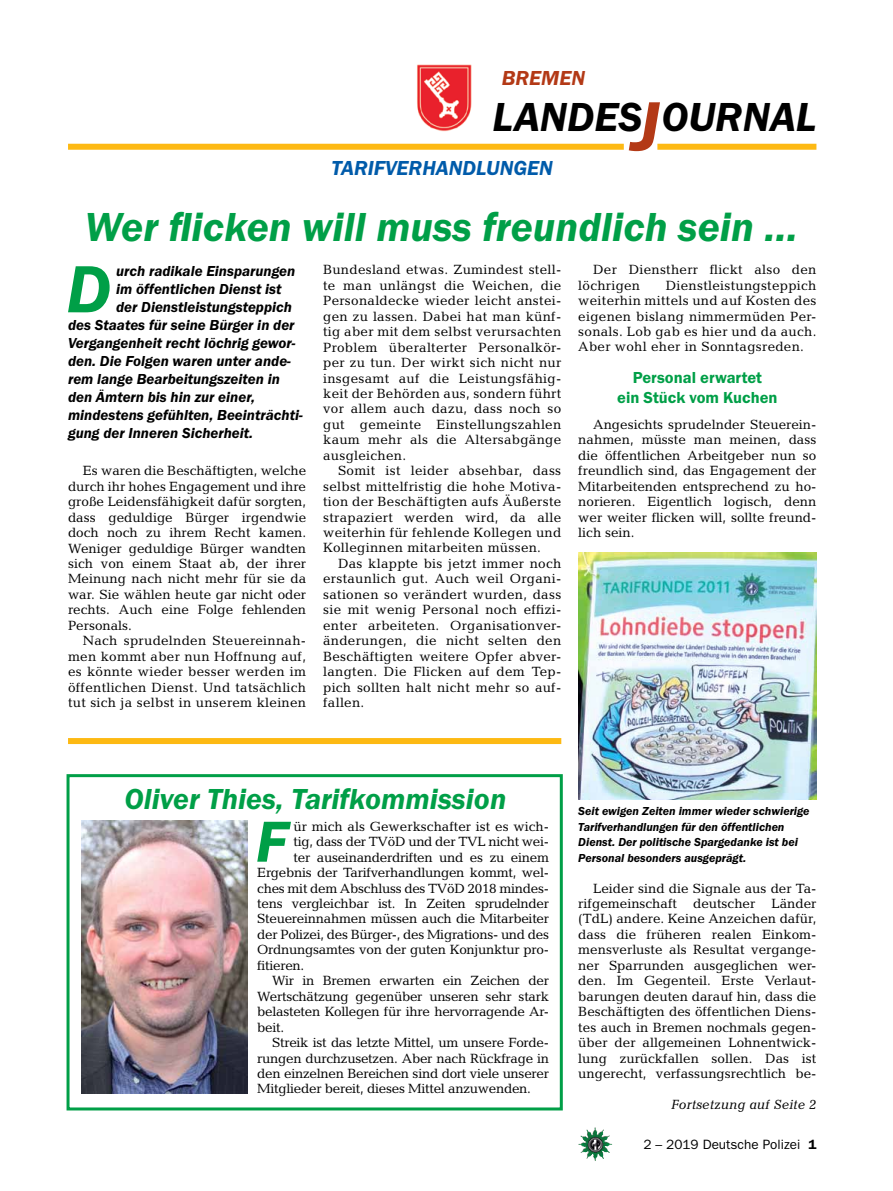
<style>
.page{position:relative;width:893px;height:1191px;background:#fff}
.page>*{position:absolute;margin:0;border:0;box-sizing:border-box;transform-origin:0 0}
.t1{font:italic 600 69px "Franklin Gothic Itc T";color:#009f47}
.t2{font:italic 600 59.85px "Franklin Gothic Itc T";color:#009f47}
.t3{font:italic 600 42px "Franklin Gothic Itc T";color:#009f47}
.t4{font:italic 600 42px "Franklin Gothic Itc T";color:#000}
.t5{font:italic 600 30px "Franklin Gothic Itc T";color:#009f47}
.t6{font:italic 600 21px "Franklin Gothic Itc T";color:#005baa}
.t7{font:italic 600 21px "Franklin Gothic Itc T";color:#b33916}
.t8{font:600 16.5px/19.5px "Franklin Gothic Itc T";color:#009f47;text-align:center}
.t9{font:italic 600 15px "Franklin Gothic Itc T";color:#000}
.t10{font:13.5px/15.5px "Candida";letter-spacing:-.02em;color:#000;text-align:justify}
.t11{font:13.5px/15.5px "Candida";letter-spacing:.02em;color:#000}
.t12{font:13.5px "Candida";color:#000}
.t13{font:13.5px "Franklin Gothic";color:#000}
.t14{font:italic 13.5px "Candida";color:#000}
.t15{font:italic 600 12px/15.5px "Franklin Gothic Itc T";color:#000}
.s1{font-size:72px;color:#b33916}
.s2{font-weight:600}
</style>
<div class="page">
<img style="left:578px;top:1127px;width:17px;height:25px">
<div style="left:67px;top:774px;width:496px;height:336px;border:3px solid #009f47"></div>
<img style="left:417px;top:64px;width:55px;height:68px">
<div style="left:657px;top:144px;width:159px;height:6px;background:#fdb913"></div>
<div style="left:68px;top:144px;width:556px;height:6px;background:#fdb913"></div>
<img style="left:82px;top:821px;width:166px;height:272px">
<img style="left:578px;top:552px;width:238px;height:248px">
<div style="left:68px;top:738px;width:493px;height:6px;background:#fdb913"></div>
<h3 class="t7" style="left:502px;top:66px;width:85px">BREMEN</h3>
<h3 class="t4" style="left:492px;top:93px;width:325px">LANDES<span class="s1">J</span>OURNAL</h3>
<h3 class="t6" style="left:332px;top:156px;width:119px">Tar ifver handlun</h3>
<h3 class="t6" style="left:513px;top:156px;width:28px">gen</h3>
<h3 class="t3" style="left:85px;top:202px;width:714px">Wer flicken will muss freundlich sein …</h3>
<p class="t10" style="left:323px;top:262px;width:240px">Bundesland etwas. Zumindest stell&shy;te man unlängst die Weichen, die Personaldecke wieder leicht anstei&shy;gen zu lassen. Dabei hat man künf&shy;tig aber mit dem selbst verursachten Problem überalterter Personalkör&shy;per zu tun. Der wirkt sich nicht nur insgesamt auf die Leistungsfähig&shy;keit der Behörden aus, sondern führt vor allem auch dazu, dass noch so gut gemeinte Einstellungszahlen kaum mehr als die Altersabgänge ausgleichen.</p>
<p class="t10" style="left:323px;top:463px;width:240px;text-indent:15px">Somit ist leider absehbar, dass selbst mittelfristig die hohe Motiva&shy;tion der Beschäftigten aufs Äußerste strapaziert werden wird, da alle weiterhin für fehlende Kollegen und Kolleginnen mitarbeiten müssen.</p>
<p class="t10" style="left:323px;top:555px;width:240px;text-indent:15px">Das klappte bis jetzt immer noch erstaunlich gut. Auch weil Organi&shy;sationen so verändert wurden, dass sie mit wenig Personal noch effizi&shy;enter arbeiteten. Organisationver&shy;änderungen, die nicht selten den Beschäftigten weitere Opfer abver&shy;langten. Die Flicken auf dem Tep&shy;pich sollten halt nicht mehr so auf&shy;fallen.</p>
<p class="t11" style="left:578px;top:262px;width:240px;text-indent:15px">Der Dienstherr flickt also den löchrigen</p>
<h1 class="t1" style="left:66px;top:249px;width:47px">D</h1>
<p class="t9" style="left:116px;top:262px;width:181px">urch radikale Einsparungen</p>
<p class="t10" style="left:578px;top:277px;width:240px;text-indent:87px">Dienstleistungsteppich weiterhin mittels und auf Kosten des eigenen bislang nimmermüden Per&shy;sonals. Lob gab es hier und da auch.<br>Aber wohl eher in Sonntagsreden.</p>
<p class="t8" style="left:617px;top:368px;width:162px">Personal erwartet<br>ein Stück vom Kuchen</p>
<p class="t10" style="left:578px;top:416px;width:240px;text-indent:15px">Angesichts sprudelnder Steuerein&shy;nahmen, müsste man meinen, dass die öffentlichen Arbeitgeber nun so freundlich sind, das Engagement der Mitarbeitenden entsprechend zu ho&shy;norieren. Eigentlich logisch, denn wer weiter flicken will, sollte freund&shy;lich sein.</p>
<p class="t9" style="left:116px;top:280px;width:167px">im öffentlichen Dienst ist</p>
<p class="t9" style="left:116px;top:298px;width:177px">der Dienstleistungsteppich</p>
<p class="t9" style="left:68px;top:316px;width:228px">des Staates für seine Bürger in der</p>
<p class="t9" style="left:68px;top:334px;width:229px">Vergangenheit recht löchrig gewor-</p>
<p class="t9" style="left:68px;top:352px;width:224px">den. Die Folgen waren unter ande-</p>
<p class="t9" style="left:68px;top:370px;width:213px">rem lange Bearbeitungszeiten in</p>
<p class="t9" style="left:68px;top:388px;width:189px">den Ämtern bis hin zur einer,</p>
<p class="t9" style="left:68px;top:406px;width:236px">mindestens gefühlten, Beeinträchti-</p>
<p class="t9" style="left:68px;top:424px;width:187px">gung der Inneren Sicherheit.</p>
<p class="t10" style="left:68px;top:463px;width:240px;text-indent:15px">Es waren die Beschäftigten, welche durch ihr hohes Engagement und ihre große Leidensfähigkeit dafür sorgten, dass geduldige Bürger irgendwie doch noch zu ihrem Recht kamen.<br>Weniger geduldige Bürger wandten sich von einem Staat ab, der ihrer Meinung nach nicht mehr für sie da war. Sie wählen heute gar nicht oder rechts. Auch eine Folge fehlenden Personals.</p>
<p class="t10" style="left:68px;top:633px;width:240px;text-indent:15px">Nach sprudelnden Steuereinnah&shy;men kommt aber nun Hoffnung auf, es könnte wieder besser werden im öffentlichen Dienst. Und tatsächlich tut sich ja selbst in unserem kleinen</p>
<h3 class="t5" style="left:125px;top:782px;width:383px">Oliver Thies, Tarifkommission</h3>
<h2 class="t2" style="left:256px;top:807px;width:33px">F</h2>
<p class="t12" style="left:294px;top:818px;width:257px">ür mich als Gewerkschafter ist es wich-</p>
<p class="t10" style="left:294px;top:834px;width:257px">tig, dass der TVöD und der TVL nicht wei-</p>
<p class="t10" style="left:294px;top:849px;width:257px">ter auseinanderdriften und es zu einem</p>
<p class="t10" style="left:257px;top:865px;width:293px">Ergebnis der Tarifverhandlungen kommt, wel-</p>
<p class="t10" style="left:257px;top:880px;width:293px">ches mit dem Abschluss des TVöD 2018 mindes-</p>
<p class="t10" style="left:257px;top:895px;width:293px">tens vergleichbar ist. In Zeiten sprudelnder</p>
<p class="t10" style="left:257px;top:911px;width:293px">Steuereinnahmen müssen auch die Mitarbeiter</p>
<p class="t10" style="left:257px;top:926px;width:293px">der Polizei, des Bürger-, des Migrations- und des</p>
<p class="t10" style="left:257px;top:942px;width:293px">Ordnungsamtes von der guten Konjunktur pro-</p>
<p class="t10" style="left:257px;top:957px;width:49px">fitieren.</p>
<p class="t10" style="left:272px;top:973px;width:278px">Wir in Bremen erwarten ein Zeichen der</p>
<p class="t10" style="left:257px;top:988px;width:293px">Wertschätzung gegenüber unseren sehr stark</p>
<p class="t10" style="left:257px;top:1004px;width:293px">belasteten Kollegen für ihre hervorragende Ar-</p>
<p class="t10" style="left:257px;top:1019px;width:28px">beit.</p>
<p class="t10" style="left:272px;top:1034px;width:278px">Streik ist das letzte Mittel, um unsere Forde-</p>
<p class="t10" style="left:257px;top:1050px;width:293px">rungen durchzusetzen. Aber nach Rückfrage in</p>
<p class="t10" style="left:257px;top:1065px;width:293px">den einzelnen Bereichen sind dort viele unserer</p>
<p class="t10" style="left:257px;top:1081px;width:275px">Mitglieder bereit, dieses Mittel anzuwenden.</p>
<p class="t15" style="left:578px;top:803px;width:233px">Seit ewigen Zeiten immer wieder schwierige Tarifverhandlungen für den öffentlichen Dienst. Der politische Spargedanke ist bei Personal besonders ausgeprägt.</p>
<p class="t10" style="left:578px;top:880px;width:240px;text-indent:15px">Leider sind die Signale aus der Ta&shy;rifgemeinschaft deutscher Länder (TdL) andere. Keine Anzeichen dafür, dass die früheren realen Einkom&shy;mensverluste als Resultat vergange&shy;ner Sparrunden ausgeglichen wer&shy;den. Im Gegenteil. Erste Verlaut&shy;barungen deuten darauf hin, dass die Beschäftigten des öffentlichen Diens&shy;tes auch in Bremen nochmals gegen&shy;über der allgemeinen Lohnentwick&shy;lung zurückfallen sollen. Das ist ungerecht, verfassungsrechtlich be-</p>
<p class="t14" style="left:671px;top:1096px;width:147px">Fortsetzung auf Seite 2</p>
<p class="t13" style="left:643px;top:1136px;width:175px">2 – 2019 Deutsche Polizei <span class="s2">1</span></p>
</div>
